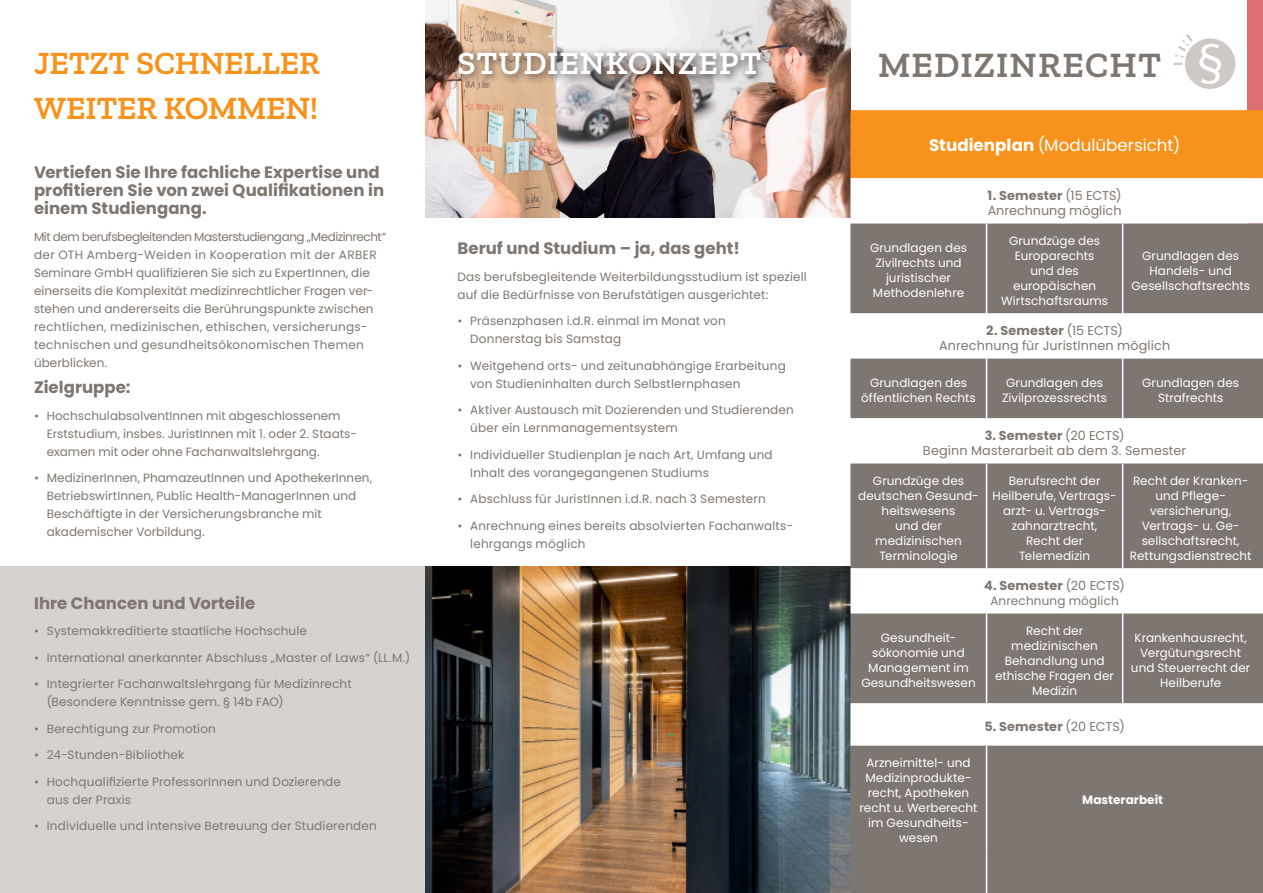
<style>
.page{position:relative;width:1263px;height:893px;background:#fff}
.page>*{position:absolute;margin:0;border:0;box-sizing:border-box;transform-origin:0 0}
.t1{font:600 36.3px "Zilla Slab";letter-spacing:.03em;color:#7e7670}
.t2{font:600 33px "Zilla Slab";letter-spacing:-.005em;color:#f7931d}
.t3{font:600 33px "Zilla Slab";letter-spacing:.03em;color:#fff}
.fließdick{font:16.65px "Poppins";color:#fff}
.Fließhead{font:700 16.5px/18px "Poppins";color:#7e7670}
.fließdick-2{font:700 16.5px "Poppins";color:#7e7670}
.fließdick-3{font:700 12.75px "Poppins";letter-spacing:.01em;color:#7e7670}
.fließdick-4{font:12.75px "Poppins";letter-spacing:.01em;color:#7e7670}
.Fließ{font:12px/18px "Poppins";letter-spacing:.01em;color:#7e7670}
.Fließ-2{font:12px/15px "Poppins";letter-spacing:.005em;color:#fff;text-align:center}
.fließdick-5{font:12px "Poppins";letter-spacing:.015em;color:#7e7670}
.Fließ-3{font:700 12px "Poppins";letter-spacing:.005em;color:#fff}
.s1{font-weight:700}
.s2{font-weight:400}
</style>
<div class="page">
<img style="left:425px;top:0;width:425px;height:218px">
<div style="left:0;top:566px;width:425px;height:327px;background:#d6d2d0"></div>
<div style="left:454px;top:47px;width:317px;height:38px;background:#231f20;opacity:.75"></div>
<div style="left:1247px;top:0;width:16px;height:288px;background:#dc6f71"></div>
<img style="left:425px;top:566px;width:425px;height:327px">
<div style="left:850px;top:110px;width:413px;height:68px;background:#f7931d"></div>
<svg style="left:850px;top:178px;width:413px;height:568px"></svg>
<svg style="left:850px;top:224px;width:413px;height:479px;fill:#7e7670"></svg>
<div style="left:850px;top:746px;width:413px;height:147px;background:#7e7670"></div>
<hr style="left:986px;top:359px;width:1px;height:59px;background:#fff">
<hr style="left:1122px;top:359px;width:1px;height:59px;background:#fff">
<hr style="left:986px;top:463px;width:1px;height:105px;background:#fff">
<hr style="left:1122px;top:463px;width:1px;height:105px;background:#fff">
<hr style="left:986px;top:613px;width:1px;height:90px;background:#fff">
<hr style="left:1122px;top:613px;width:1px;height:90px;background:#fff">
<hr style="left:986px;top:746px;width:1px;height:104px;background:#fff">
<hr style="left:986px;top:850px;width:1px;height:43px;background:#fff">
<hr style="left:986px;top:224px;width:1px;height:89px;background:#fff">
<hr style="left:1122px;top:224px;width:1px;height:89px;background:#fff">
<svg style="left:1174px;top:34px;width:61px;height:55px"></svg>
<p class="t2" style="left:34px;top:44px;width:287px">JETZT SCHNELLER</p>
<p class="t3" style="left:457px;top:44px;width:305px">STUDIENKONZEPT</p>
<p class="t2" style="left:34px;top:89px;width:286px">WEITER KOMMEN!</p>
<p class="Fließhead" style="left:34px;top:164px;width:352px">Vertiefen Sie Ihre fachliche Expertise und profitieren Sie von zwei Qualifikationen in einem Studiengang.</p>
<p class="Fließ" style="left:34px;top:228px;width:354px">Mit dem berufsbegleitenden Masterstudiengang „Medizinrecht“ der OTH Amberg-Weiden in Kooperation mit der ARBER Seminare GmbH qualifizieren Sie sich zu ExpertInnen, die einerseits die Komplexität medizinrechtlicher Fragen ver&shy;stehen und andererseits die Berührungspunkte zwischen rechtlichen, medizinischen, ethischen, versicherungs&shy;technischen und gesundheitsökonomischen Themen überblicken.</p>
<p class="Fließhead" style="left:34px;top:379px;width:98px">Zielgruppe:</p>
<p class="Fließ" style="left:47px;top:407px;width:312px;text-indent:-13px">• HochschulabsolventInnen mit abgeschlossenem<br>Erststudium, insbes. JuristInnen mit 1. oder 2. Staats&shy;examen mit oder ohne Fachanwaltslehrgang.</p>
<p class="Fließ" style="left:47px;top:469px;width:327px;text-indent:-13px">• MedizinerInnen, PhamazeutInnen und ApothekerInnen, BetriebswirtInnen, Public Health-ManagerInnen und Beschäftigte in der Versicherungsbranche mit akademischer Vorbildung.</p>
<p class="fließdick-2" style="left:34px;top:593px;width:223px">Ihre Chancen und Vorteile</p>
<p class="Fließ" style="left:34px;top:622px;width:275px">• Systemakkreditierte staatliche Hochschule</p>
<p class="Fließ" style="left:34px;top:648px;width:378px">• International anerkannter Abschluss „Master of Laws“ (LL.M.)</p>
<p class="Fließ" style="left:47px;top:675px;width:306px;text-indent:-13px">• Integrierter Fachanwaltslehrgang für Medizinrecht (Besondere Kenntnisse gem. § 14b FAO)</p>
<p class="Fließ" style="left:34px;top:719px;width:183px">• Berechtigung zur Promotion</p>
<p class="Fließ" style="left:34px;top:746px;width:152px">• 24-Stunden-Bibliothek</p>
<p class="Fließ" style="left:47px;top:772px;width:296px;text-indent:-13px">• Hochqualifizierte ProfessorInnen und Dozierende aus der Praxis</p>
<p class="Fließ" style="left:34px;top:817px;width:344px">• Individuelle und intensive Betreuung der Studierenden</p>
<p class="Fließhead" style="left:457px;top:240px;width:284px">Beruf und Studium – ja, das geht!</p>
<p class="Fließ" style="left:457px;top:268px;width:351px">Das berufsbegleitende Weiterbildungsstudium ist speziell auf die Bedürfnisse von Berufstätigen ausgerichtet:</p>
<p class="Fließ" style="left:470px;top:312px;width:257px;text-indent:-13px">• Präsenzphasen i.d.R. einmal im Monat von<br>Donnerstag bis Samstag</p>
<p class="Fließ" style="left:470px;top:357px;width:317px;text-indent:-13px">• Weitgehend orts- und zeitunabhängige Erarbeitung von Studieninhalten durch Selbstlernphasen</p>
<p class="Fließ" style="left:470px;top:401px;width:325px;text-indent:-13px">• Aktiver Austausch mit Dozierenden und Studierenden über ein Lernmanagementsystem</p>
<p class="Fließ" style="left:470px;top:446px;width:304px;text-indent:-13px">• Individueller Studienplan je nach Art, Umfang und<br>Inhalt des vorangegangenen Studiums</p>
<p class="Fließ" style="left:457px;top:490px;width:310px">• Abschluss für JuristInnen i.d.R. nach 3 Semestern</p>
<p class="Fließ" style="left:470px;top:517px;width:324px;text-indent:-13px">• Anrechnung eines bereits absolvierten Fachanwalts&shy;lehrgangs möglich</p>
<p class="t1" style="left:878px;top:44px;width:285px">MEDIZINRECHT</p>
<p class="fließdick" style="left:929px;top:136px;width:253px"><span class="s1">Studienplan</span> (Modulübersicht)</p>
<p class="fließdick-3" style="left:988px;top:188px;width:135px">1. Semester <span class="s2">(15 ECTS)</span></p>
<p class="fließdick-4" style="left:988px;top:203px;width:135px">Anrechnung möglich</p>
<p class="Fließ-2" style="left:870px;top:241px;width:99px">Grundlagen des</p>
<p class="Fließ-2" style="left:875px;top:256px;width:88px">Zivilrechts und</p>
<p class="Fließ-2" style="left:886px;top:271px;width:67px">juristischer</p>
<p class="Fließ-2" style="left:873px;top:286px;width:93px">Methodenlehre</p>
<p class="Fließ-2" style="left:1009px;top:233px;width:93px">Grundzüge des</p>
<p class="Fließ-2" style="left:1015px;top:248px;width:81px">Europarechts</p>
<p class="Fließ-2" style="left:1030px;top:263px;width:50px">und des</p>
<p class="Fließ-2" style="left:1013px;top:278px;width:85px">europäischen</p>
<p class="Fließ-2" style="left:1001px;top:293px;width:109px">Wirtschaftsraums</p>
<p class="Fließ-2" style="left:1142px;top:248px;width:99px">Grundlagen des</p>
<p class="Fließ-2" style="left:1149px;top:263px;width:84px">Handels- und</p>
<p class="Fließ-2" style="left:1131px;top:278px;width:120px">Gesellschaftsrechts</p>
<p class="fließdick-3" style="left:986px;top:323px;width:138px">2. Semester <span class="s2">(15 ECTS)</span></p>
<p class="fließdick-4" style="left:939px;top:338px;width:233px">Anrechnung für JuristInnen möglich</p>
<p class="Fließ-2" style="left:870px;top:375px;width:99px">Grundlagen des</p>
<p class="Fließ-2" style="left:861px;top:390px;width:116px">öffentlichen Rechts</p>
<p class="Fließ-2" style="left:1006px;top:375px;width:99px">Grundlagen des</p>
<p class="Fließ-2" style="left:1002px;top:390px;width:107px">Zivilprozessrechts</p>
<p class="Fließ-2" style="left:1142px;top:375px;width:99px">Grundlagen des</p>
<p class="Fließ-2" style="left:1158px;top:390px;width:67px">Strafrechts</p>
<p class="fließdick-3" style="left:985px;top:428px;width:141px">3. Semester <span class="s2">(20 ECTS)</span></p>
<p class="fließdick-4" style="left:923px;top:443px;width:265px">Beginn Masterarbeit ab dem 3. Semester</p>
<p class="Fließ-2" style="left:873px;top:473px;width:93px">Grundzüge des</p>
<p class="Fließ-2" style="left:858px;top:488px;width:122px">deutschen Gesund&shy;heitswesens</p>
<p class="Fließ-2" style="left:895px;top:518px;width:48px">und der</p>
<p class="Fließ-2" style="left:875px;top:533px;width:88px">medizinischen</p>
<p class="Fließ-2" style="left:879px;top:548px;width:80px">Terminologie</p>
<p class="Fließ-2" style="left:1009px;top:473px;width:93px">Berufsrecht der</p>
<p class="Fließ-2" style="left:992px;top:488px;width:126px">Heilberufe, Vertrags-</p>
<p class="Fließ-2" style="left:1003px;top:503px;width:104px">arzt- u. Vertrags-</p>
<p class="Fließ-2" style="left:1012px;top:518px;width:87px">zahnarztrecht,</p>
<p class="Fließ-2" style="left:1026px;top:533px;width:59px">Recht der</p>
<p class="Fließ-2" style="left:1019px;top:548px;width:72px">Telemedizin</p>
<p class="Fließ-2" style="left:1133px;top:473px;width:117px">Recht der Kranken&shy;und Pflege-</p>
<p class="Fließ-2" style="left:1150px;top:503px;width:83px">versicherung,</p>
<p class="Fließ-2" style="left:1142px;top:518px;width:99px;text-align:left">Vertrags- u. Ge&shy;sellschaftsrecht,</p>
<p class="Fließ-2" style="left:1130px;top:548px;width:123px">Rettungsdienstrecht</p>
<p class="Fließ-2" style="left:881px;top:630px;width:77px">Gesundheit-</p>
<p class="Fließ-2" style="left:872px;top:645px;width:94px">sökonomie und</p>
<p class="Fließ-2" style="left:868px;top:660px;width:102px">Management im</p>
<p class="Fließ-2" style="left:861px;top:675px;width:116px">Gesundheitswesen</p>
<p class="fließdick-3" style="left:984px;top:578px;width:142px">4. Semester <span class="s2">(20 ECTS)</span></p>
<p class="fließdick-5" style="left:990px;top:594px;width:130px">Anrechnung möglich</p>
<p class="Fließ-2" style="left:1026px;top:623px;width:59px">Recht der</p>
<p class="Fließ-2" style="left:1011px;top:638px;width:88px">medizinischen</p>
<p class="Fließ-2" style="left:1005px;top:653px;width:101px">Behandlung und</p>
<p class="Fließ-2" style="left:995px;top:668px;width:120px">ethische Fragen der</p>
<p class="Fließ-2" style="left:1032px;top:683px;width:47px">Medizin</p>
<p class="Fließ-2" style="left:1134px;top:630px;width:114px">Krankenhausrecht,</p>
<p class="Fließ-2" style="left:1131px;top:645px;width:121px">Vergütungsrecht und Steuerrecht der<br>Heilberufe</p>
<p class="fließdick-3" style="left:984px;top:719px;width:142px">5. Semester <span class="s2">(20 ECTS)</span></p>
<p class="Fließ-2" style="left:866px;top:755px;width:106px">Arzneimittel- und</p>
<p class="Fließ-2" style="left:865px;top:770px;width:108px">Medizinprodukte-</p>
<p class="Fließ-2" style="left:868px;top:785px;width:103px">recht, Apotheken</p>
<p class="Fließ-2" style="left:859px;top:800px;width:119px">recht u. Werberecht im Gesundheits&shy;wesen</p>
<p class="Fließ-3" style="left:1082px;top:793px;width:82px">Masterarbeit</p>
</div>
